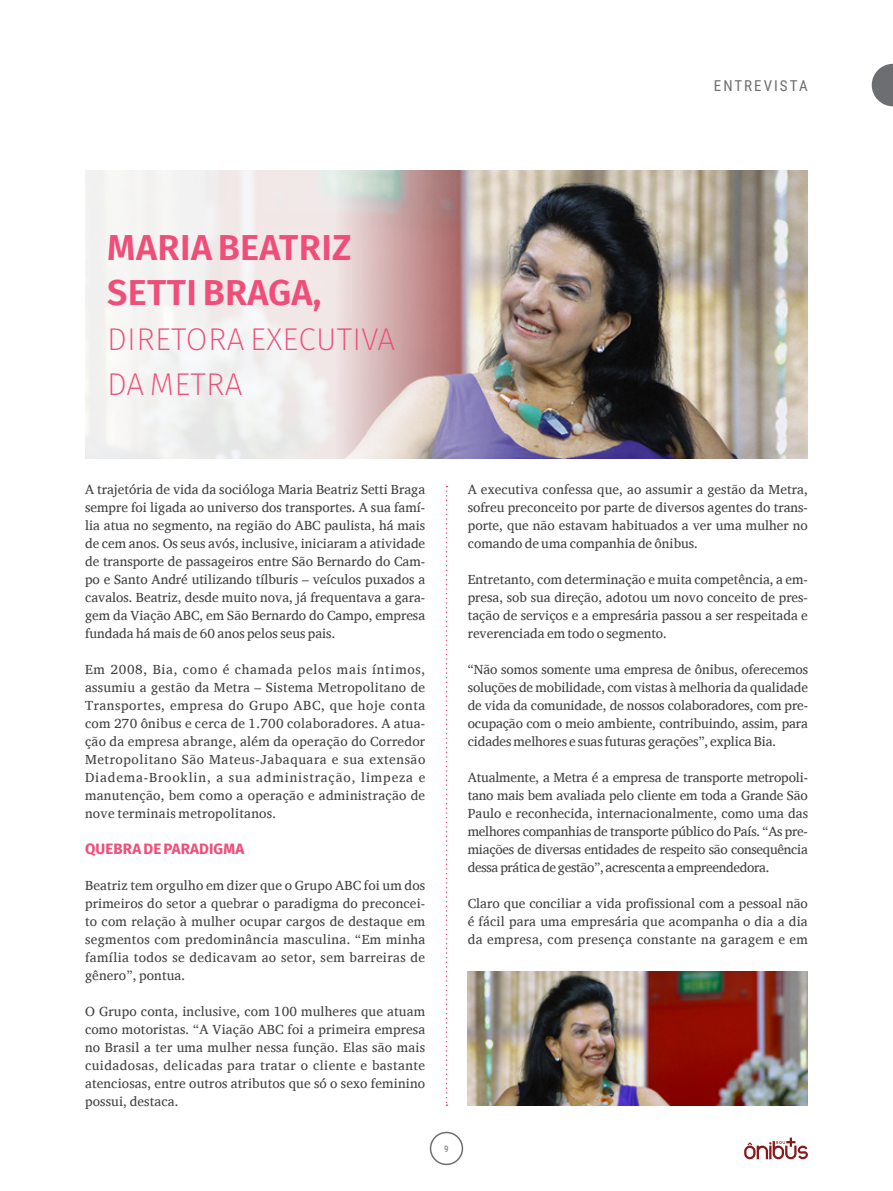
<style>
.page{position:relative;width:893px;height:1191px;background:#fff}
.page>*{position:absolute;margin:0;border:0;box-sizing:border-box;transform-origin:0 0}
.t1{font:600 36px/45px "Fira Sans";letter-spacing:.01em;color:#ef4e79}
.t2{font:200 31.5px/45px "Fira Sans";letter-spacing:.01em;color:#ef4e79}
.t3{font:700 15px "Fira Sans";letter-spacing:.01em;color:#ef4e79}
.t4{font:15px "Roboto Condensed";letter-spacing:.135em;color:#6d6e71}
.t5{font:13.5px/18px "Charis SIL";color:#414042;text-align:justify}
.t6{font:9px "Roboto Condensed";color:#6d6e71}
</style>
<div class="page">
<img style="left:649px;top:170px;width:159px;height:288px">
<img style="left:85px;top:170px;width:564px;height:288px">
<svg style="left:446px;top:486px;width:1px;height:620px"></svg>
<img style="left:468px;top:972px;width:340px;height:134px">
<svg style="left:872px;top:64px;width:21px;height:42px"></svg>
<svg style="left:744px;top:1137px;width:64px;height:22px"></svg>
<div style="left:430px;top:1131px;width:33px;height:34px;border:2px solid #6d6e71;border-radius:50%"></div>
<p class="t4" style="left:714px;top:75px;width:95px">ENTREVISTA</p>
<h1 class="t1" style="left:107px;top:223px;width:246px">MARIA BEATRIZ<br>SETTI BRAGA,</h1>
<h2 class="t2" style="left:107px;top:317px;width:290px">DIRETORA EXECUTIVA<br>DA METRA</h2>
<p class="t5" style="left:85px;top:480px;width:342px">A trajetória de vida da socióloga Maria Beatriz Setti Braga sempre foi ligada ao universo dos transportes. A sua famí&shy;lia atua no segmento, na região do ABC paulista, há mais de cem anos. Os seus avós, inclusive, iniciaram a atividade de transporte de passageiros entre São Bernardo do Cam&shy;po e Santo André utilizando tílburis – veículos puxados a cavalos. Beatriz, desde muito nova, já frequentava a gara&shy;gem da Viação ABC, em São Bernardo do Campo, empresa fundada há mais de 60 anos pelos seus pais.</p>
<p class="t5" style="left:85px;top:660px;width:342px">Em 2008, Bia, como é chamada pelos mais íntimos, assumiu a gestão da Metra – Sistema Metropolitano de Transportes, empresa do Grupo ABC, que hoje conta com 270 ônibus e cerca de 1.700 colaboradores. A atua&shy;ção da empresa abrange, além da operação do Corredor Metropolitano São Mateus-Jabaquara e sua extensão Diadema-Brooklin, a sua administração, limpeza e manutenção, bem como a operação e administração de nove terminais metropolitanos.</p>
<p class="t3" style="left:85px;top:836px;width:161px">QUEBRA DE PARADIGMA</p>
<p class="t5" style="left:85px;top:876px;width:342px">Beatriz tem orgulho em dizer que o Grupo ABC foi um dos primeiros do setor a quebrar o paradigma do preconcei&shy;to com relação à mulher ocupar cargos de destaque em segmentos com predominância masculina. “Em minha família todos se dedicavam ao setor, sem barreiras de gênero”, pontua.</p>
<p class="t5" style="left:85px;top:1002px;width:342px">O Grupo conta, inclusive, com 100 mulheres que atuam como motoristas. “A Viação ABC foi a primeira empresa no Brasil a ter uma mulher nessa função. Elas são mais cuidadosas, delicadas para tratar o cliente e bastante atenciosas, entre outros atributos que só o sexo feminino possui, destaca.</p>
<p class="t6" style="left:444px;top:1142px;width:6px">9</p>
<p class="t5" style="left:468px;top:480px;width:342px">A executiva confessa que, ao assumir a gestão da Metra, sofreu preconceito por parte de diversos agentes do trans&shy;porte, que não estavam habituados a ver uma mulher no comando de uma companhia de ônibus.</p>
<p class="t5" style="left:468px;top:570px;width:342px">Entretanto, com determinação e muita competência, a em&shy;presa, sob sua direção, adotou um novo conceito de pres&shy;tação de serviços e a empresária passou a ser respeitada e reverenciada em todo o segmento.</p>
<p class="t5" style="left:468px;top:660px;width:342px">“Não somos somente uma empresa de ônibus, oferecemos soluções de mobilidade, com vistas à melhoria da qualidade de vida da comunidade, de nossos colaboradores, com pre&shy;ocupação com o meio ambiente, contribuindo, assim, para cidades melhores e suas futuras gerações”, explica Bia.</p>
<p class="t5" style="left:468px;top:768px;width:342px">Atualmente, a Metra é a empresa de transporte metropoli&shy;tano mais bem avaliada pelo cliente em toda a Grande São Paulo e reconhecida, internacionalmente, como uma das melhores companhias de transporte público do País. “As pre&shy;miações de diversas entidades de respeito são consequência dessa prática de gestão”, acrescenta a empreendedora.</p>
<p class="t5" style="left:468px;top:894px;width:342px">Claro que conciliar a vida profissional com a pessoal não é fácil para uma empresária que acompanha o dia a dia da empresa, com presença constante na garagem e em</p>
</div>
